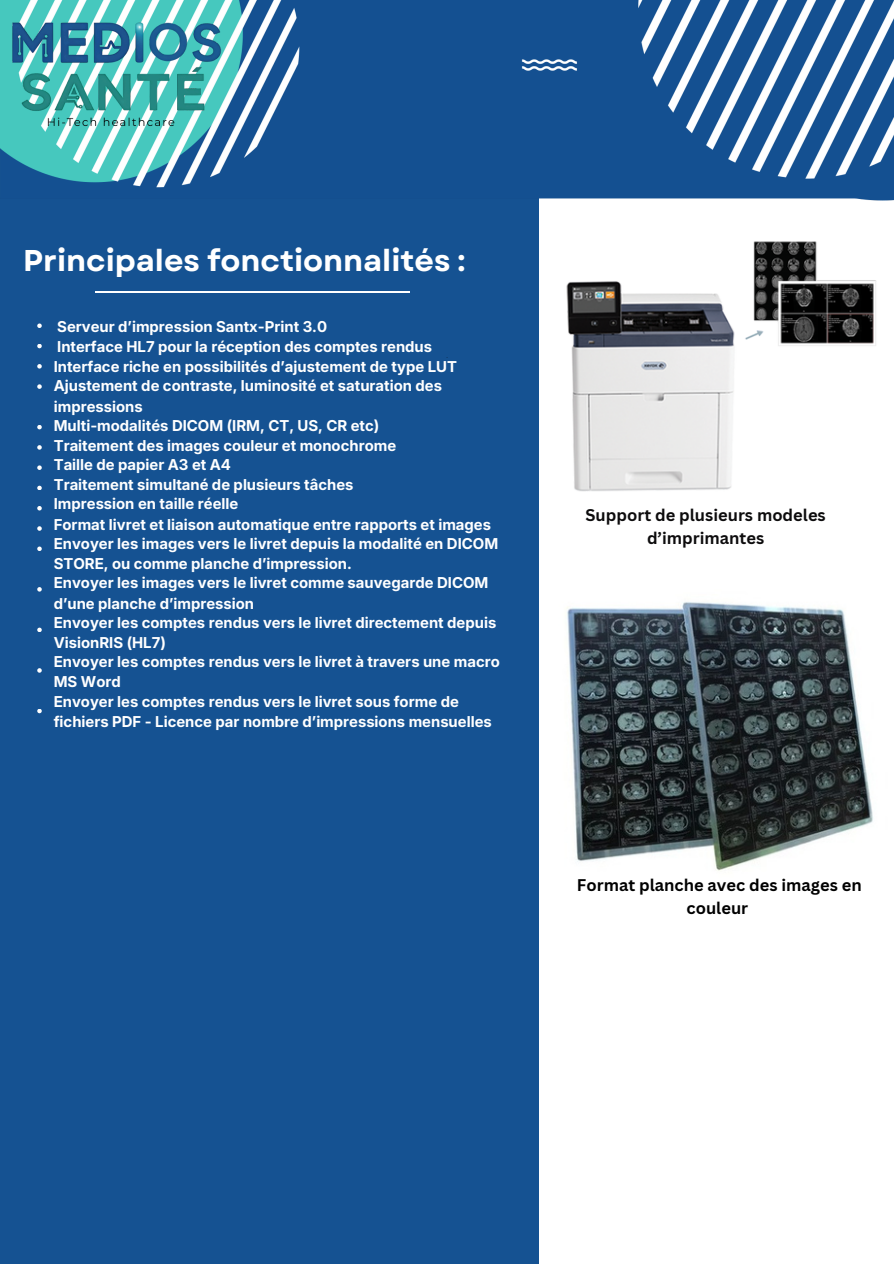
<style>
.page{position:relative;width:894px;height:1264px;background:#fff}
.page>*{position:absolute;margin:0;border:0;box-sizing:border-box;transform-origin:0 0}
.t1{font:700 30px "Garet";color:#fff}
.t2{font:700 16.5px/22.5px "Canva Sans";color:#0d0c0d;text-align:center}
.t3{font:700 16.5px/22.5px "Canva Sans";color:#000;text-align:center}
.t4{font:700 15px/19.8px "Inter 18 pt";color:#fff}
</style>
<div class="page">
<div style="left:0;top:198px;width:539px;height:1065px;background:#155292"></div>
<hr style="left:95px;top:291px;width:314px;height:1px;background:#fff">
<img style="left:566px;top:241px;width:310px;height:251px">
<img style="left:567px;top:602px;width:306px;height:269px">
<svg style="left:37px;top:323px;width:5px;height:5px"></svg>
<svg style="left:37px;top:344px;width:5px;height:4px"></svg>
<svg style="left:37px;top:364px;width:5px;height:4px"></svg>
<svg style="left:37px;top:384px;width:5px;height:5px"></svg>
<svg style="left:37px;top:425px;width:5px;height:4px"></svg>
<svg style="left:37px;top:445px;width:5px;height:4px"></svg>
<svg style="left:37px;top:465px;width:5px;height:5px"></svg>
<svg style="left:37px;top:485px;width:5px;height:5px"></svg>
<svg style="left:37px;top:506px;width:5px;height:4px"></svg>
<svg style="left:37px;top:526px;width:5px;height:5px"></svg>
<svg style="left:37px;top:546px;width:5px;height:5px"></svg>
<svg style="left:37px;top:587px;width:5px;height:4px"></svg>
<svg style="left:37px;top:627px;width:5px;height:5px"></svg>
<svg style="left:37px;top:668px;width:5px;height:4px"></svg>
<svg style="left:37px;top:709px;width:5px;height:4px"></svg>
<img style="left:257px;top:0;width:636px;height:201px">
<img style="left:0;top:0;width:257px;height:198px">
<h1 class="t1" style="left:23px;top:239px;width:443px">Principales fonctionnalités :</h1>
<p class="t4" style="left:54px;top:316px;width:447px">Serveur d impression Santx-Print 3.0<br>Interface HL7 pour la réception des comptes rendus<br>Interface riche en possibilités d ajustement de type LUT Ajustement de contraste, luminosité et saturation des impressions<br>Multi-modalités DICOM (IRM, CT, US, CR etc)<br>Traitement des images couleur et monochrome<br>Taille de papier A3 et A4<br>Traitement simultané de plusieurs tâches<br>Impression en taille réelle<br>Format livret et liaison automatique entre rapports et images Envoyer les images vers le livret depuis la modalité en DICOM STORE, ou comme planche d impression.<br>Envoyer les images vers le livret comme sauvegarde DICOM d une planche d impression<br>Envoyer les comptes rendus vers le livret directement depuis VisionRIS (HL7)<br>Envoyer les comptes rendus vers le livret à travers une macro MS Word<br>Envoyer les comptes rendus vers le livret sous forme de fichiers PDF - Licence par nombre d impressions mensuelles</p>
<p class="t2" style="left:585px;top:503px;width:242px">Support de plusieurs modeles d’imprimantes</p>
<p class="t3" style="left:576px;top:873px;width:286px">Format planche avec des images en couleur</p>
</div>
